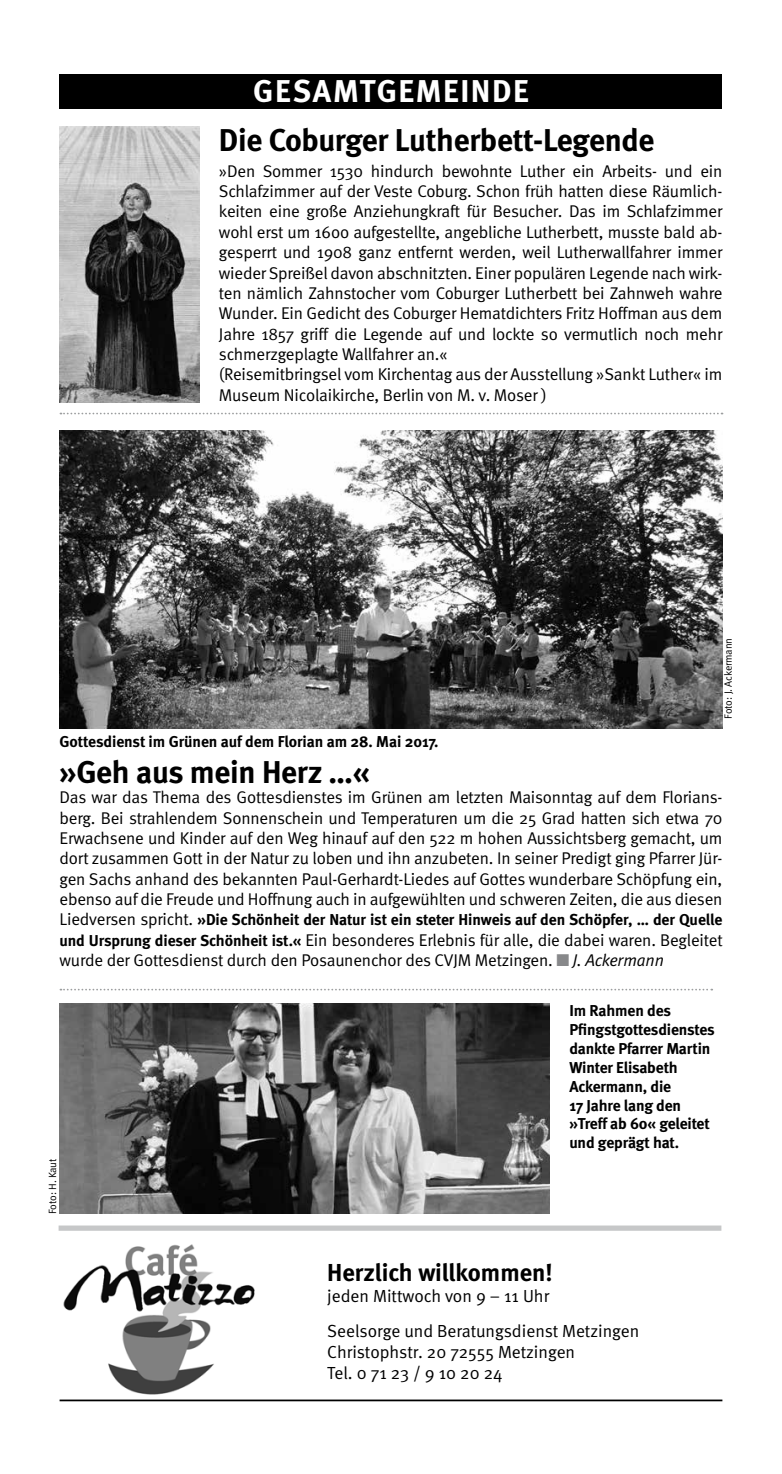
<style>
.page{position:relative;width:782px;height:1474px;background:#fff}
.page>*{position:absolute;margin:0;border:0;box-sizing:border-box;transform-origin:0 0}
.t1{font:700 31.5px "Meta";letter-spacing:-.01em;color:#000}
.t2{font:700 31.5px "Meta";letter-spacing:.05em;color:#fff}
.t3{font:700 24.5px "Meta";color:#000}
.t4{font:17.5px/35px "Meta Normal";color:#000}
.t5{font:16.97px/20.3px "Meta Normal";letter-spacing:-.01em;color:#000}
.t6{font:700 15.75px/18.9px "Meta";letter-spacing:-.01em;color:#000}
.t7{font:10.5px "Meta Normal";letter-spacing:-.01em;color:#000}
.s1{font-family:"Meta Normal";font-weight:400;font-size:16.97px}
.s2{font-family:"Meta";font-weight:700;font-size:15.75px}
.s3{color:#87888a}
.s4{font-style:italic}
</style>
<div class="page">
<div style="left:60px;top:74px;width:662px;height:35px;background:#000"></div>
<hr style="left:60px;top:1399px;width:662px;height:2px;background:#000">
<svg style="left:60px;top:412px;width:662px;height:2px"></svg>
<svg style="left:60px;top:988px;width:652px;height:2px"></svg>
<div style="left:59px;top:1225px;width:662px;height:5px;background:#c6c7c8"></div>
<img style="left:63px;top:1244px;width:192px;height:151px">
<img style="left:60px;top:430px;width:662px;height:298px">
<img style="left:60px;top:1003px;width:489px;height:210px">
<img style="left:60px;top:126px;width:139px;height:277px">
<h1 class="t2" style="left:253px;top:73px;width:277px">GESAMTGEMEINDE</h1>
<h1 class="t1" style="left:219px;top:121px;width:437px">Die Coburger Lutherbett-Legende</h1>
<p class="t5" style="left:219px;top:160px;width:505px">»Den Sommer 1530 hindurch bewohnte Luther ein Arbeits- und ein Schlafzimmer auf der Veste Coburg. Schon früh hatten diese Räumlich&shy;keiten eine große Anziehungkraft für Besucher. Das im Schlafzimmer wohl erst um 16oo aufgestellte, angebliche Lutherbett, musste bald ab&shy;gesperrt und 1908 ganz entfernt werden, weil Lutherwallfahrer immer wieder Spreißel davon abschnitzten. Einer populären Legende nach wirk&shy;ten nämlich Zahnstocher vom Coburger Lutherbett bei Zahnweh wahre Wunder. Ein Gedicht des Coburger Hematdichters Fritz Hoffman aus dem Jahre 1857 griff die Legende auf und lockte so vermutlich noch mehr schmerzgeplagte Wallfahrer an.«<br>(Reisemitbringsel vom Kirchentag aus der Ausstellung »Sankt Luther« im Museum Nicolaikirche, Berlin von M. v. Moser )</p>
<p class="t6" style="left:60px;top:732px;width:380px">Gottesdienst im Grünen auf dem Florian am 28. Mai 2017.</p>
<p class="t7" style="left:722px;top:718px;width:82px;rotate:-90deg">Foto: J. Ackermann</p>
<h1 class="t1" style="left:60px;top:753px;width:312px">»Geh aus mein Herz …«</h1>
<p class="t5" style="left:60px;top:787px;width:664px;text-align:justify">Das war das Thema des Gottesdienstes im Grünen am letzten Maisonntag auf dem Florians&shy;berg. Bei strahlendem Sonnenschein und Temperaturen um die 25 Grad hatten sich etwa 70<br>Erwachsene und Kinder auf den Weg hinauf auf den 522 m hohen Aussichtsberg gemacht, um dort zusammen Gott in der Natur zu loben und ihn anzubeten. In seiner Predigt ging Pfarrer Jür&shy;gen Sachs anhand des bekannten Paul-Gerhardt-Liedes auf Gottes wunderbare Schöpfung ein, ebenso auf die Freude und Hoffnung auch in aufgewühlten und schweren Zeiten, die aus diesen</p>
<p class="t6" style="left:60px;top:910px;width:664px"><span class="s1">Liedversen spricht.</span> »Die Schönheit der Natur ist ein steter Hinweis auf den Schöpfer, … der Quelle</p>
<p class="t5" style="left:60px;top:929px;width:664px"><span class="s2">und Ursprung dieser Schönheit ist.«</span> Ein besonderes Erlebnis für alle, die dabei waren. Begleitet wurde der Gottesdienst durch den Posaunenchor des CVJM Metzingen. <span class="s3">■</span> <span class="s4">J. Ackermann</span></p>
<p class="t7" style="left:46px;top:1213px;width:57px;rotate:-90deg">Foto: H. Kaut</p>
<p class="t6" style="left:569px;top:1000px;width:147px">Im Rahmen des<br>Pfingstgottesdienstes dankte Pfarrer Martin<br>Winter Elisabeth<br>Ackermann, die<br>17 Jahre lang den »Treff ab 60« geleitet und geprägt hat.</p>
<h2 class="t3" style="left:327px;top:1257px;width:227px">Herzlich willkommen!</h2>
<p class="t4" style="left:327px;top:1278px;width:313px">jeden Mittwoch von 9 – 11 Uhr<br>Seelsorge und Beratungsdienst Metzingen</p>
<p class="t4" style="left:327px;top:1341px;width:249px;line-height:21px">Christophstr. 20 72555 Metzingen<br>Tel. 0 71 23 / 9 10 20 24</p>
</div>
